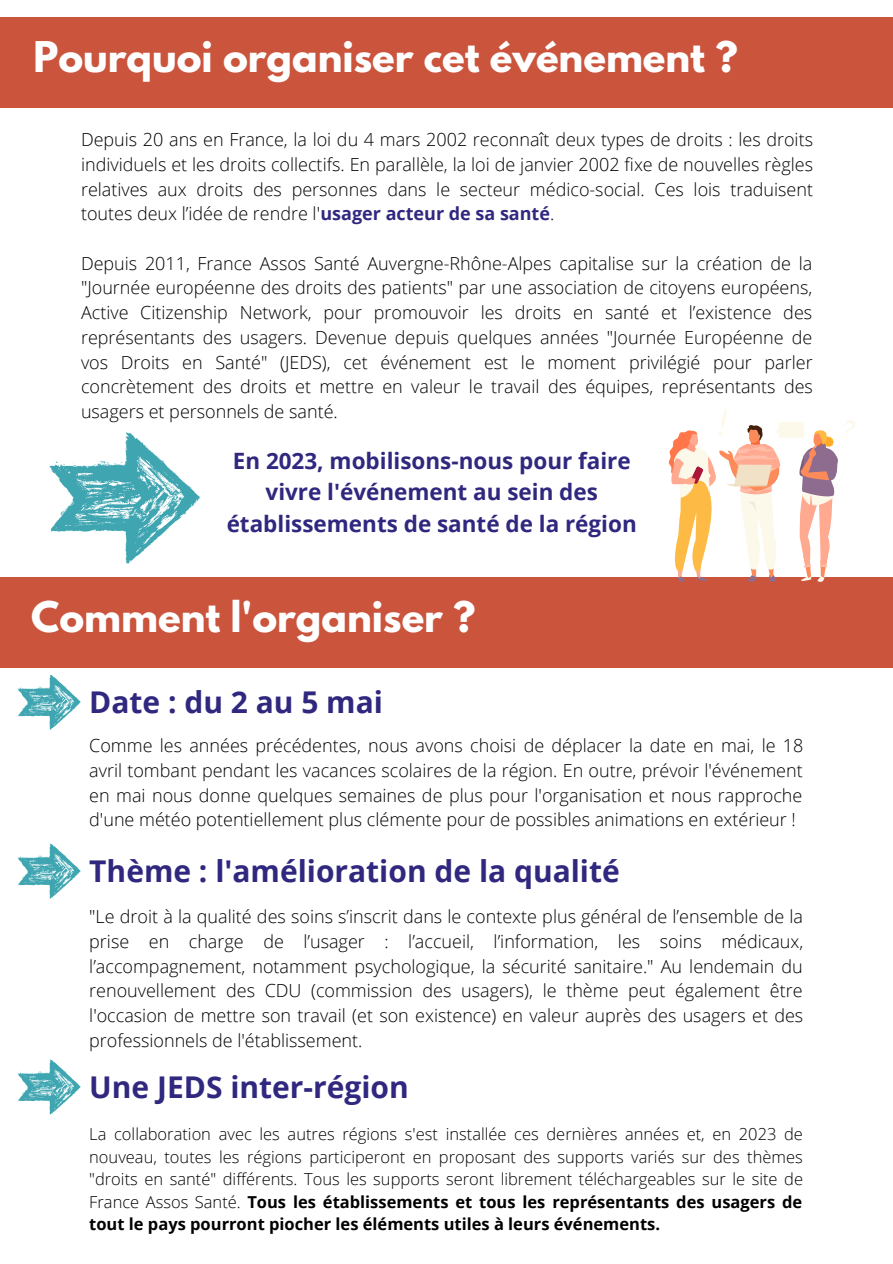
<style>
.page{position:relative;width:893px;height:1264px;background:#fff}
.page>*{position:absolute;margin:0;border:0;box-sizing:border-box;transform-origin:0 0}
.t1{font:700 37.5px "League Spartan";color:#fff}
.t2{font:700 30px "Open Sans";color:#30287f}
.t3{font:700 22.5px/31.5px "Open Sans";color:#30287f;text-align:center}
.t4{font:300 18px/24.8px "Open Sans";color:#000;text-align:justify}
.t5{font:300 16.5px/22.5px "Open Sans";color:#000;text-align:justify}
.s1{font-weight:700;color:#30287f}
.s2{font-weight:700}
</style>
<div class="page">
<div style="left:0;top:17px;width:892px;height:91px;background:#cb543d"></div>
<div style="left:0;top:577px;width:892px;height:91px;background:#cb543d"></div>
<svg style="left:49px;top:432px;width:151px;height:132px"></svg>
<svg style="left:18px;top:674px;width:63px;height:55px"></svg>
<svg style="left:18px;top:843px;width:63px;height:55px"></svg>
<svg style="left:18px;top:1059px;width:63px;height:55px"></svg>
<svg style="left:668px;top:409px;width:187px;height:173px"></svg>
<h1 class="t1" style="left:34px;top:38px;width:705px">Pourquoi organiser cet événement ?</h1>
<p class="t4" style="left:81px;top:127px;width:733px">Depuis 20 ans en France, la loi du 4 mars 2002 reconnaît deux types de droits : les droits individuels et les droits collectifs. En parallèle, la loi de janvier 2002 fixe de nouvelles règles relatives aux droits des personnes dans le secteur médico-social. Ces lois traduisent toutes deux l’idée de rendre l'<span class="s1">usager acteur de sa santé</span>.</p>
<p class="t4" style="left:81px;top:250px;width:733px">Depuis 2011, France Assos Santé Auvergne-Rhône-Alpes capitalise sur la création de la "Journée européenne des droits des patients" par une association de citoyens européens, Active Citizenship Network, pour promouvoir les droits en santé et l’existence des représentants des usagers. Devenue depuis quelques années "Journée Européenne de vos Droits en Santé" (JEDS), cet événement est le moment privilégié pour parler concrètement des droits et mettre en valeur le travail des équipes, représentants des usagers et personnels de santé.</p>
<p class="t3" style="left:227px;top:444px;width:411px">En 2023, mobilisons-nous pour faire vivre l'événement au sein des établissements de santé de la région</p>
<h1 class="t1" style="left:31px;top:598px;width:446px">Comment l'organiser ?</h1>
<h2 class="t2" style="left:89px;top:681px;width:295px">Date : du 2 au 5 mai</h2>
<p class="t4" style="left:89px;top:732px;width:715px">Comme les années précédentes, nous avons choisi de déplacer la date en mai, le 18 avril tombant pendant les vacances scolaires de la région. En outre, prévoir l'événement en mai nous donne quelques semaines de plus pour l'organisation et nous rapproche d'une météo potentiellement plus clémente pour de possibles animations en extérieur !</p>
<h2 class="t2" style="left:89px;top:849px;width:532px">Thème : l'amélioration de la qualité</h2>
<p class="t4" style="left:89px;top:903px;width:715px">"Le droit à la qualité des soins s’inscrit dans le contexte plus général de l’ensemble de la prise en charge de l’usager : l’accueil, l’information, les soins médicaux, l’accompagnement, notamment psychologique, la sécurité sanitaire." Au lendemain du renouvellement des CDU (commission des usagers), le thème peut également être l'occasion de mettre son travail (et son existence) en valeur auprès des usagers et des professionnels de l'établissement.</p>
<h2 class="t2" style="left:89px;top:1065px;width:321px">Une JEDS inter-région</h2>
<p class="t5" style="left:89px;top:1122px;width:715px">La collaboration avec les autres régions s'est installée ces dernières années et, en 2023 de nouveau, toutes les régions participeront en proposant des supports variés sur des thèmes "droits en santé" différents. Tous les supports seront librement téléchargeables sur le site de France Assos Santé. <span class="s2">Tous les établissements et tous les représentants des usagers de tout le pays pourront piocher les éléments utiles à leurs événements.</span></p>
</div>
